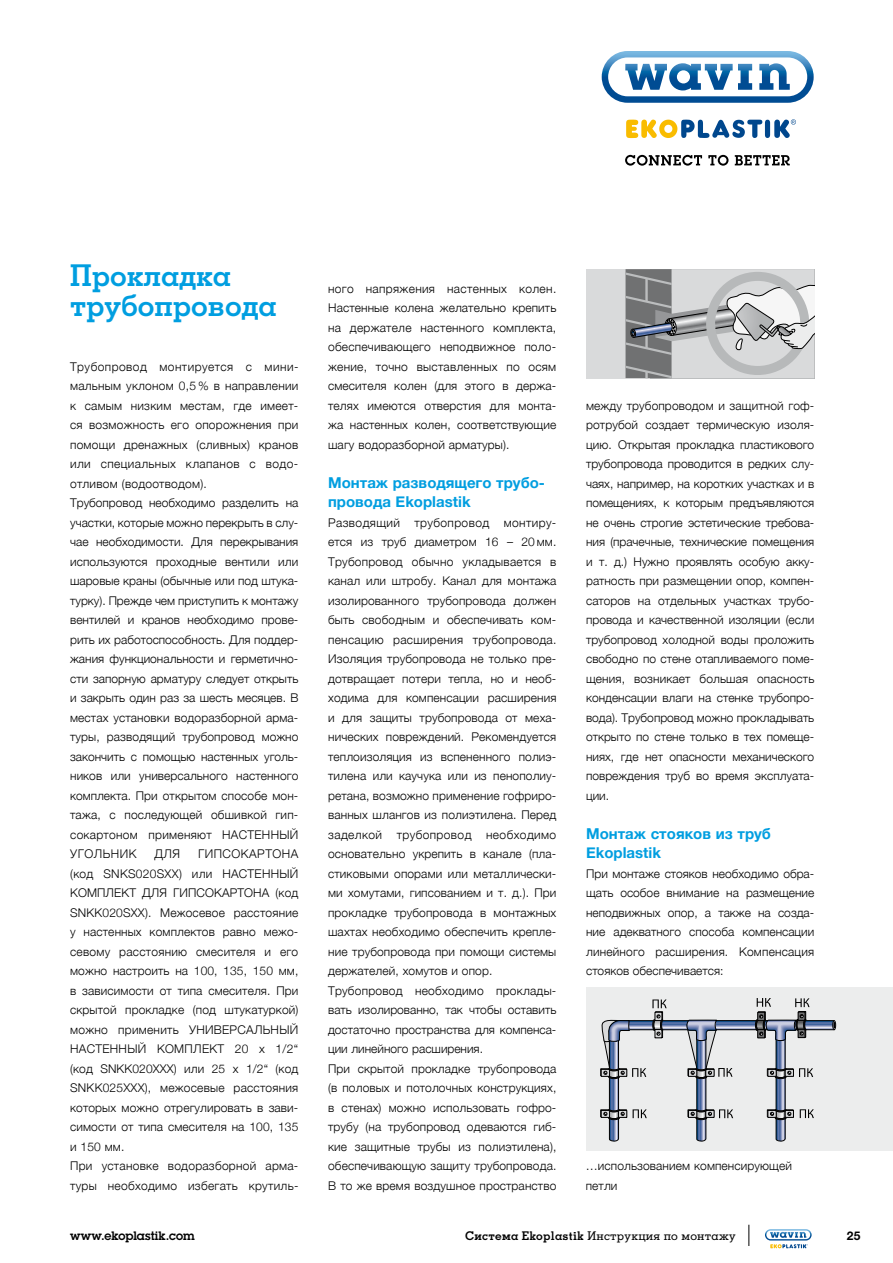
<style>
.page{position:relative;width:893px;height:1263px;background:#fff}
.page>*{position:absolute;margin:0;border:0;box-sizing:border-box;transform-origin:0 0}
.t1{font:700 30px/30px "Memphis LTCYR";color:#009ee0}
.t2{font:700 15px/19.5px "Helvetica Neue";color:#009ee0}
.t3{font:300 12px/19.5px "Helvetica Neue";letter-spacing:.01em;color:#000}
.t4{font:500 12px "Memphis LTCYR";letter-spacing:.02em;color:#000}
.t5{font:600 12px "Lubalin Graphfor Wavin";letter-spacing:.005em;color:#000}
.t6{font:700 12px "Helvetica Neue LT Pro";color:#000}
.s1{font-weight:700}
</style>
<div class="page">
<svg style="left:748px;top:1225px;width:1px;height:21px"></svg>
<svg style="left:602px;top:51px;width:212px;height:52px"></svg>
<svg style="left:625px;top:155px;width:77px;height:11px"></svg>
<svg style="left:708px;top:155px;width:20px;height:11px"></svg>
<svg style="left:735px;top:155px;width:55px;height:10px"></svg>
<svg style="left:626px;top:119px;width:170px;height:19px"></svg>
<svg style="left:765px;top:1229px;width:47px;height:19px"></svg>
<div style="left:586px;top:269px;width:64px;height:109px;background:#d9dadb"></div>
<svg style="left:625px;top:269px;width:189px;height:109px;background:#b5b6b8"></svg>
<div style="left:586px;top:987px;width:307px;height:163px;background:#eceded"></div>
<svg style="left:655px;top:1012px;width:7px;height:2px"></svg>
<svg style="left:757px;top:998px;width:14px;height:9px"></svg>
<svg style="left:795px;top:998px;width:15px;height:9px"></svg>
<svg style="left:652px;top:999px;width:15px;height:9px"></svg>
<svg style="left:798px;top:1012px;width:7px;height:2px"></svg>
<svg style="left:757px;top:1012px;width:8px;height:2px"></svg>
<svg style="left:600px;top:1014px;width:236px;height:127px"></svg>
<h1 class="t1" style="left:70px;top:260px;width:208px">Прокладка трубопровода</h1>
<p class="t3" style="left:70px;top:356px;width:230px">Трубопровод монтируется с мини&shy;мальным уклоном 0,5 % в направлении к самым низким местам, где имеет&shy;ся возможность его опорожнения при помощи дренажных (сливных) кранов или специальных клапанов с водо&shy;отливом (водоотводом).<br>Трубопровод необходимо разделить на участки, которые можно перекрыть в слу&shy;чае необходимости. Для перекрывания используются проходные вентили или шаровые краны (обычные или под штука&shy;турку). Прежде чем приступить к монтажу вентилей и кранов необходимо прове&shy;рить их работоспособность. Для поддер&shy;жания функциональности и герметично&shy;сти запорную арматуру следует открыть и закрыть один раз за шесть месяцев. В местах установки водоразборной арма&shy;туры, разводящий трубопровод можно закончить с помощью настенных уголь&shy;ников или универсального настенного комплекта. При открытом способе мон&shy;тажа, с последующей обшивкой гип&shy;сокартоном применяют НАСТЕННЫЙ УГОЛЬНИК</p>
<p class="t3" style="left:70px;top:843px;width:230px;text-indent:128px">ГИПСОКАРТОНА (код SNKS020SXX) или НАСТЕННЫЙ<br>КОМПЛЕКТ ДЛЯ ГИПСОКАРТОНА (код<br>SNKK020SXX). Межосевое расстояние у настенных комплектов равно межо&shy;севому расстоянию смесителя и его можно настроить на 100, 135, 150 мм, в зависимости от типа смесителя. При скрытой прокладке (под штукатуркой) можно применить УНИВЕРСАЛЬНЫЙ<br>НАСТЕННЫЙ КОМПЛЕКТ 20 х 1/2“ (код SNKK020XXX) или 25 x 1/2“ (код<br>SNKK025XXX), межосевые расстояния которых можно отрегулировать в зави&shy;симости от типа смесителя на 100, 135 и 150 мм.<br>При установке водоразборной арма&shy;туры необходимо избегать крутиль-</p>
<p class="t3" style="left:155px;top:843px;width:27px">ДЛЯ</p>
<p class="t3" style="left:328px;top:278px;width:230px;text-align:justify">ного напряжения настенных колен.<br>Настенные колена желательно крепить на держателе настенного комплекта, обеспечивающего неподвижное поло&shy;жение, точно выставленных по осям смесителя колен (для этого в держа&shy;телях имеются отверстия для монта&shy;жа настенных колен, соответствующие шагу водоразборной арматуры).</p>
<p class="t2" style="left:328px;top:473px;width:218px">Монтаж разводящего трубо&shy;провода Ekoplastik</p>
<p class="t3" style="left:328px;top:512px;width:230px">Разводящий трубопровод монтиру&shy;ется из труб диаметром 16 – 20мм.<br>Трубопровод обычно укладывается в канал или штробу. Канал для монтажа изолированного трубопровода должен быть свободным и обеспечивать ком&shy;пенсацию расширения трубопровода.<br>Изоляция трубопровода не только пре&shy;дотвращает потери тепла, но и необ&shy;ходима для компенсации расширения и для защиты трубопровода от меха&shy;нических повреждений. Рекомендуется теплоизоляция из вспененного полиэ&shy;тилена или каучука или из пенополиу&shy;ретана, возможно применение гофриро&shy;ванных шлангов из полиэтилена. Перед заделкой трубопровод необходимо основательно укрепить в канале (пла&shy;стиковыми опорами или металлически&shy;ми хомутами, гипсованием и т. д.). При прокладке трубопровода в монтажных шахтах необходимо обеспечить крепле&shy;ние трубопровода при помощи системы держателей, хомутов и опор.<br>Трубопровод необходимо проклады&shy;вать изолированно, так чтобы оставить достаточно пространства для компенса&shy;ции линейного расширения.<br>При скрытой прокладке трубопровода (в половых и потолочных конструкциях, в стенах) можно использовать гофро&shy;трубу (на трубопровод одеваются гиб&shy;кие защитные трубы из полиэтилена), обеспечивающую защиту трубопровода.<br>В то же время воздушное пространство</p>
<p class="t3" style="left:586px;top:395px;width:230px;text-align:justify">между трубопроводом и защитной гоф&shy;ротрубой создает термическую изоля&shy;цию. Открытая прокладка пластикового трубопровода проводится в редких слу&shy;чаях, например, на коротких участках и в помещениях, к которым предъявляются не очень строгие эстетические требова&shy;ния (прачечные, технические помещения и т. д.) Нужно проявлять особую акку&shy;ратность при размещении опор, компен&shy;саторов на отдельных участках трубо&shy;провода и качественной изоляции (если трубопровод холодной воды проложить свободно по стене отапливаемого поме&shy;щения, возникает большая опасность конденсации влаги на стенке трубопро&shy;вода). Трубопровод можно прокладывать открыто по стене только в тех помеще&shy;ниях, где нет опасности механического повреждения труб во время эксплуата&shy;ции.</p>
<p class="t2" style="left:586px;top:824px;width:186px">Монтаж стояков из труб<br>Ekoplastik</p>
<p class="t3" style="left:586px;top:863px;width:230px;text-align:justify">При монтаже стояков необходимо обра&shy;щать особое внимание на размещение неподвижных опор, а также на созда&shy;ние адекватного способа компенсации линейного расширения. Компенсация стояков обеспечивается:</p>
<p class="t3" style="left:586px;top:1155px;width:208px">…использованием компенсирующей петли</p>
<p class="t5" style="left:70px;top:1228px;width:126px">www.ekoplastik.com</p>
<p class="t4" style="left:465px;top:1229px;width:272px"><span class="s1">Система Ekoplastik</span> Инструкция по монтажу</p>
<p class="t6" style="left:847px;top:1228px;width:15px">25</p>
</div>
